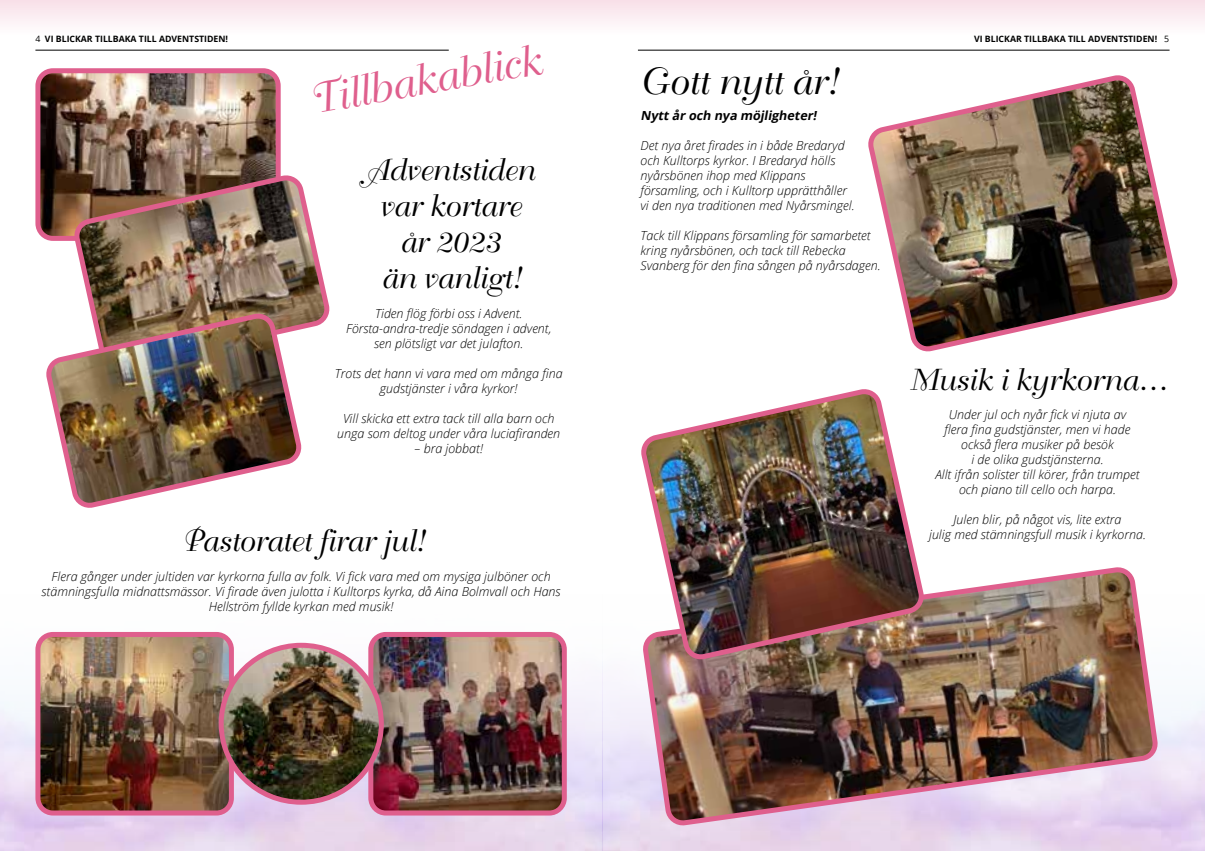
<style>
.page{position:relative;width:1205px;height:851px;background:#fff}
.page>*{position:absolute;margin:0;border:0;box-sizing:border-box;transform-origin:0 0}
.t1{font:42.12px "Bellevue";color:#df5f8d}
.t2{font:37.12px "Bellevue";color:#000}
.t3{font:30px/36px "Bellevue";color:#000;text-align:center}
.t4{font:italic 300 12.5px/15px "Open Sans";color:#000;text-align:center}
.t5{font:italic 700 12.5px "Open Sans";color:#000}
.t6{font:700 8.75px "Open Sans";color:#000}
.s1{font-weight:400}
</style>
<div class="page">
<img style="left:0;top:665px;width:1205px;height:185px">
<div style="left:0;top:0;width:1205px;height:35px;background:linear-gradient(to right,#fbeff3,#fbeff3)"></div>
<hr style="left:35px;top:50px;width:414px;height:1px;background:#000">
<hr style="left:638px;top:50px;width:531px;height:1px;background:#000">
<img style="left:41px;top:74px;width:234px;height:161px">
<div style="left:35px;top:68px;width:246px;height:173px;border:5px solid #df5f8d;border-radius:15px"></div>
<img style="left:75px;top:176px;width:254px;height:154px">
<img style="left:644px;top:568px;width:512px;height:255px">
<img style="left:47px;top:314px;width:254px;height:193px">
<img style="left:642px;top:389px;width:281px;height:270px">
<img style="left:38px;top:638px;width:193px;height:174px">
<div style="left:35px;top:632px;width:199px;height:183px;border:5px solid #df5f8d;border-radius:15px"></div>
<img style="left:371px;top:638px;width:193px;height:174px">
<div style="left:368px;top:632px;width:199px;height:183px;border:5px solid #df5f8d;border-radius:15px"></div>
<img style="left:221px;top:645px;width:160px;height:157px">
<div style="left:219px;top:642px;width:165px;height:162px;border:5px solid #df5f8d;border-radius:50%"></div>
<img style="left:869px;top:75px;width:308px;height:276px">
<p class="t6" style="left:35px;top:33px;width:194px"><span class="s1">4</span> VI BLICKAR TILLBAKA TILL ADVENTSTIDEN!</p>
<p class="t6" style="left:974px;top:33px;width:196px">VI BLICKAR TILLBAKA TILL ADVENTSTIDEN! <span class="s1">5</span></p>
<h1 class="t1" style="left:304px;top:77px;width:234px;rotate:-10deg">Tillbakablick</h1>
<h2 class="t2" style="left:638px;top:61px;width:197px">Gott nytt år!</h2>
<p class="t5" style="left:640px;top:107px;width:180px">Nyttår och nya möj ligheter!</p>
<p class="t4" style="left:640px;top:137px;width:216px;text-align:left">Det nya året firades in i både Bredaryd och Kulltorps kyrkor. I Bredaryd hölls nyårsbönen ihop med Klippans församling, och i Kulltorp upprätthåller vi den nya traditionen med Nyårsmingel.</p>
<p class="t4" style="left:640px;top:227px;width:242px;text-align:left">Tack till Klippans församling för samarbetet kring nyårsbönen, och tack till Rebecka<br>Svanberg för den fina sången på nyårsdagen.</p>
<h3 class="t3" style="left:364px;top:153px;width:170px">Adventstiden var kortare år 2023<br>än vanligt!</h3>
<p class="t4" style="left:346px;top:306px;width:207px">Tiden flög förbi oss i Advent.<br>Första-andra-tredje söndagen i advent, sen plötsligt var det julafton.</p>
<p class="t4" style="left:335px;top:366px;width:229px">Trots det hann vi vara med om många fina gudstjänster i våra kyrkor!</p>
<p class="t4" style="left:337px;top:411px;width:224px">Vill skicka ett extra tack till alla barn och unga som deltog under våra luciafiranden</p>
<p class="t4" style="left:414px;top:441px;width:70px">– bra jobbat!</p>
<h3 class="t3" style="left:908px;top:363px;width:259px">Musik i kyrkorna…</h3>
<p class="t4" style="left:935px;top:406px;width:206px">Under jul och nyår fick vi njuta av<br>flera fina gudstjänster, men vi hade också flera musiker på besök<br>i de olika gudstjänsterna.<br>Allt ifrån solister till körer, från trumpet och piano till cello och harpa.</p>
<p class="t4" style="left:929px;top:511px;width:218px">Julen blir, på något vis, lite extra<br>julig med stämningsfull musik i kyrkorna.</p>
<h3 class="t3" style="left:181px;top:524px;width:242px">Pastoratet firar jul!</h3>
<p class="t4" style="left:42px;top:568px;width:520px">Flera gånger under jultiden var kyrkorna fulla av folk. Vi fick vara med om mysiga julböner och stämningsfulla midnattsmässor. Vi firade även julotta i Kulltorps kyrka, då Aina Bolmvall och Hans<br>Hellström fyllde kyrkan med musik!</p>
</div>
